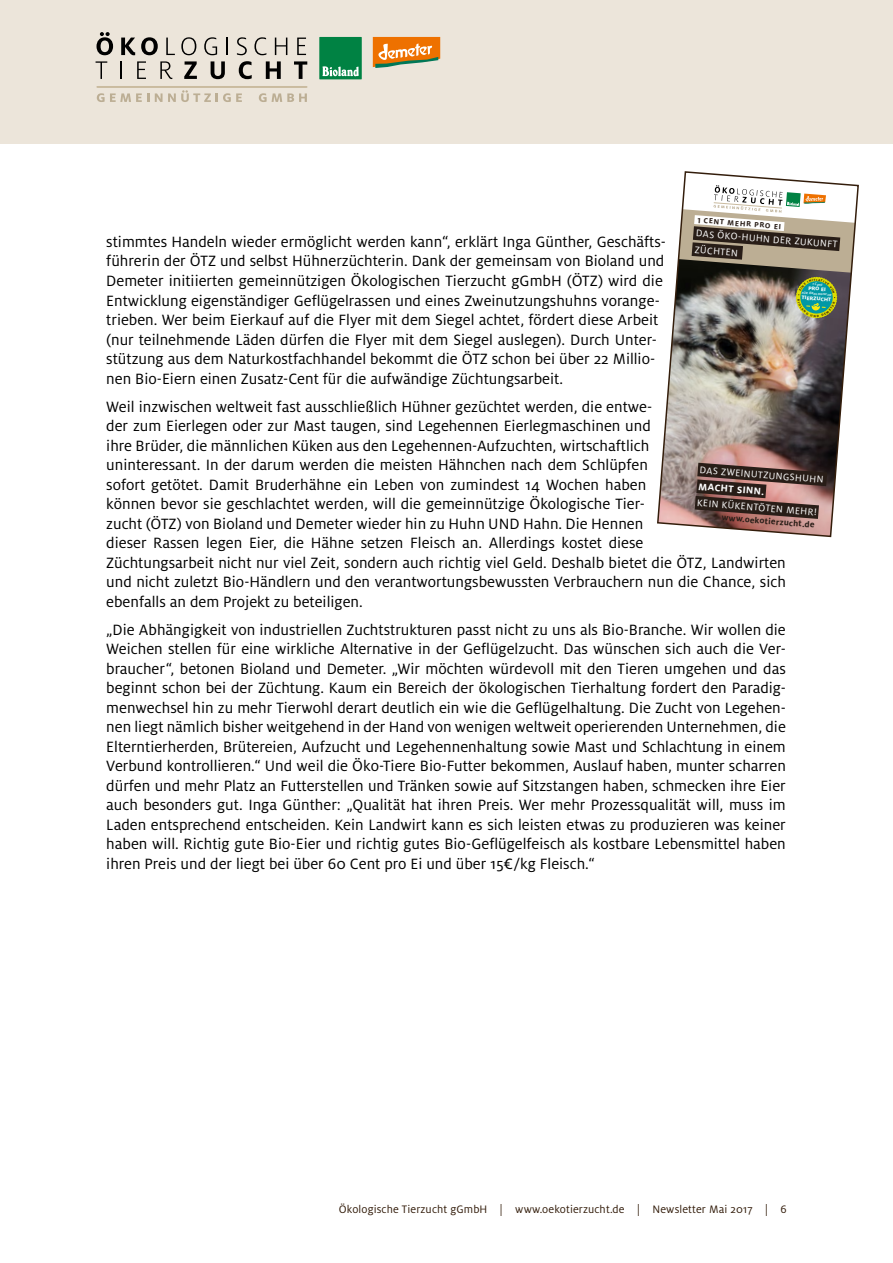
<style>
.page{position:relative;width:893px;height:1263px;background:#fff}
.page>*{position:absolute;margin:0;border:0;box-sizing:border-box;transform-origin:0 0}
.t1{font:16.5px/19.5px "Milo OT";color:#000}
.t2{font:12px "Milo OT";letter-spacing:.01em;color:#331d0b}
.t3{font:10.65px/16px "Milo OT";color:#fff}
.t4{font:700 10.65px "Milo OT";color:#fff}
.t5{font:700 9.15px "Milo OT";color:#281d17}
.t6{font:700 8.1px "Milo OT";color:#281d17}
.t7{font:700 6.9px "Milo OT";color:#fff}
.t8{font:italic 500 4.2px "Milo OT";color:#fff}
</style>
<div class="page">
<div style="left:0;top:0;width:893px;height:144px;background:#ece5da"></div>
<svg style="left:97px;top:93px;width:52px;height:9px"></svg>
<svg style="left:155px;top:90px;width:87px;height:12px"></svg>
<svg style="left:259px;top:93px;width:48px;height:9px"></svg>
<svg style="left:97px;top:32px;width:16px;height:23px"></svg>
<svg style="left:121px;top:38px;width:14px;height:17px"></svg>
<svg style="left:141px;top:37px;width:17px;height:18px"></svg>
<svg style="left:166px;top:38px;width:9px;height:17px"></svg>
<svg style="left:181px;top:37px;width:15px;height:18px"></svg>
<svg style="left:204px;top:37px;width:13px;height:18px"></svg>
<svg style="left:227px;top:38px;width:1px;height:17px"></svg>
<svg style="left:237px;top:37px;width:10px;height:18px"></svg>
<svg style="left:254px;top:37px;width:12px;height:18px"></svg>
<svg style="left:275px;top:38px;width:12px;height:17px"></svg>
<svg style="left:297px;top:38px;width:9px;height:17px"></svg>
<svg style="left:96px;top:61px;width:11px;height:18px"></svg>
<svg style="left:120px;top:61px;width:2px;height:18px"></svg>
<svg style="left:137px;top:61px;width:9px;height:18px"></svg>
<svg style="left:160px;top:61px;width:12px;height:18px"></svg>
<svg style="left:184px;top:61px;width:13px;height:18px"></svg>
<svg style="left:211px;top:61px;width:14px;height:18px"></svg>
<svg style="left:239px;top:61px;width:13px;height:18px"></svg>
<svg style="left:266px;top:61px;width:15px;height:18px"></svg>
<svg style="left:294px;top:61px;width:13px;height:18px"></svg>
<hr style="left:97px;top:86px;width:210px;height:2px;background:#cabb9f">
<svg style="left:373px;top:37px;width:67px;height:31px;background:#da9346"></svg>
<div style="left:319px;top:37px;width:43px;height:42px;background:#008243"></div>
<svg style="left:322px;top:66px;width:37px;height:10px"></svg>
<img style="left:657px;top:171px;width:202px;height:367px">
<svg style="left:678px;top:185px;width:177px;height:133px"></svg>
<p class="t6" style="left:698px;top:215px;width:85px;rotate:5deg">1 CENT MEHR PRO EI</p>
<p class="t3" style="left:696px;top:226px;width:143px;rotate:4deg">DAS ÖKO-HUHN DER ZUKUNFT<br>ZÜCHTEN</p>
<p class="t1" style="left:106px;top:232px;width:561px">stimmtes Handeln wieder ermöglicht werden kann“, erklärt Inga Günther, Geschäfts&shy;führerin der ÖTZ und selbst Hühnerzüchterin. Dank der gemeinsam von Bioland und Demeter initiierten gemeinnützigen Ökologischen Tierzucht gGmbH (ÖTZ) wird die Entwicklung eigenständiger Geflügelrassen und eines Zweinutzungshuhns vorange&shy;trieben. Wer beim Eierkauf auf die Flyer mit dem Siegel achtet, fördert diese Arbeit (nur teilnehmende Läden dürfen die Flyer mit dem Siegel auslegen). Durch Unter&shy;stützung aus dem Naturkostfachhandel bekommt die ÖTZ schon bei über 22 Millio&shy;nen Bio-Eiern einen Zusatz-Cent für die aufwändige Züchtungsarbeit.</p>
<p class="t1" style="left:106px;top:397px;width:681px">Weil inzwischen weltweit fast ausschließlich Hühner gezüchtet werden, die entwe-<br>der zum Eierlegen oder zur Mast taugen, sind Legehennen Eierlegmaschinen und<br>ihre Brüder, die männlichen Küken aus den Legehennen-Aufzuchten, wirtschaftlich<br>uninteressant. In der darum werden die meisten Hähnchen nach dem Schlüpfen<br>sofort getötet. Damit Bruderhähne ein Leben von zumindest 14 Wochen haben<br>können bevor sie geschlachtet werden, will die gemeinnützige Ökologische Tier-<br>zucht (ÖTZ) von Bioland und Demeter wieder hin zu Huhn UND Hahn. Die Hennen<br>dieser Rassen legen Eier, die Hähne setzen Fleisch an. Allerdings kostet diese<br>Züchtungsarbeit nicht nur viel Zeit, sondern auch richtig viel Geld. Deshalb bietet die ÖTZ, Landwirten und nicht zuletzt Bio-Händlern und den verantwortungsbewussten Verbrauchern nun die Chance, sich ebenfalls an dem Projekt zu beteiligen.</p>
<p class="t1" style="left:106px;top:620px;width:681px;text-align:justify">„Die Abhängigkeit von industriellen Zuchtstrukturen passt nicht zu uns als Bio-Branche. Wir wollen die Weichen stellen für eine wirkliche Alternative in der Geflügelzucht. Das wünschen sich auch die Ver&shy;braucher“, betonen Bioland und Demeter. „Wir möchten würdevoll mit den Tieren umgehen und das beginnt schon bei der Züchtung. Kaum ein Bereich der ökologischen Tierhaltung fordert den Paradig&shy;menwechsel hin zu mehr Tierwohl derart deutlich ein wie die Geflügelhaltung. Die Zucht von Legehen&shy;nen liegt nämlich bisher weitgehend in der Hand von wenigen weltweit operierenden Unternehmen, die Elterntierherden, Brütereien, Aufzucht und Legehennenhaltung sowie Mast und Schlachtung in einem Verbund kontrollieren.“ Und weil die Öko-Tiere Bio-Futter bekommen, Auslauf haben, munter scharren dürfen und mehr Platz an Futterstellen und Tränken sowie auf Sitzstangen haben, schmecken ihre Eier auch besonders gut. Inga Günther: „Qualität hat ihren Preis. Wer mehr Prozessqualität will, muss im Laden entsprechend entscheiden. Kein Landwirt kann es sich leisten etwas zu produzieren was keiner haben will. Richtig gute Bio-Eier und richtig gutes Bio-Geflügelfeisch als kostbare Lebensmittel haben ihren Preis und der liegt bei über 60 Cent pro Ei und über 15€/kg Fleisch.“</p>
<p class="t8" style="left:813px;top:282px;width:12px;rotate:4deg">1 Cent</p>
<p class="t7" style="left:808px;top:284px;width:20px;rotate:4deg">pro ei</p>
<p class="t8" style="left:802px;top:290px;width:32px;rotate:4deg">für ökologische</p>
<p class="t7" style="left:802px;top:293px;width:31px;rotate:4deg">tierzucht</p>
<p class="t3" style="left:700px;top:462px;width:126px;rotate:4deg">DAS ZWEINUTZUNGSHUHN</p>
<p class="t4" style="left:699px;top:480px;width:68px;rotate:4deg">MACHT SINN.</p>
<p class="t3" style="left:698px;top:495px;width:122px;rotate:4deg">KEIN KÜKENTÖTEN MEHR!</p>
<p class="t5" style="left:722px;top:512px;width:95px;rotate:5deg">www.oekotierzucht.de</p>
<p class="t2" style="left:339px;top:1203px;width:449px">Ökologische Tierzucht gGmbH | www.oekotierzucht.de | Newsletter Mai 2017 | 6</p>
</div>
